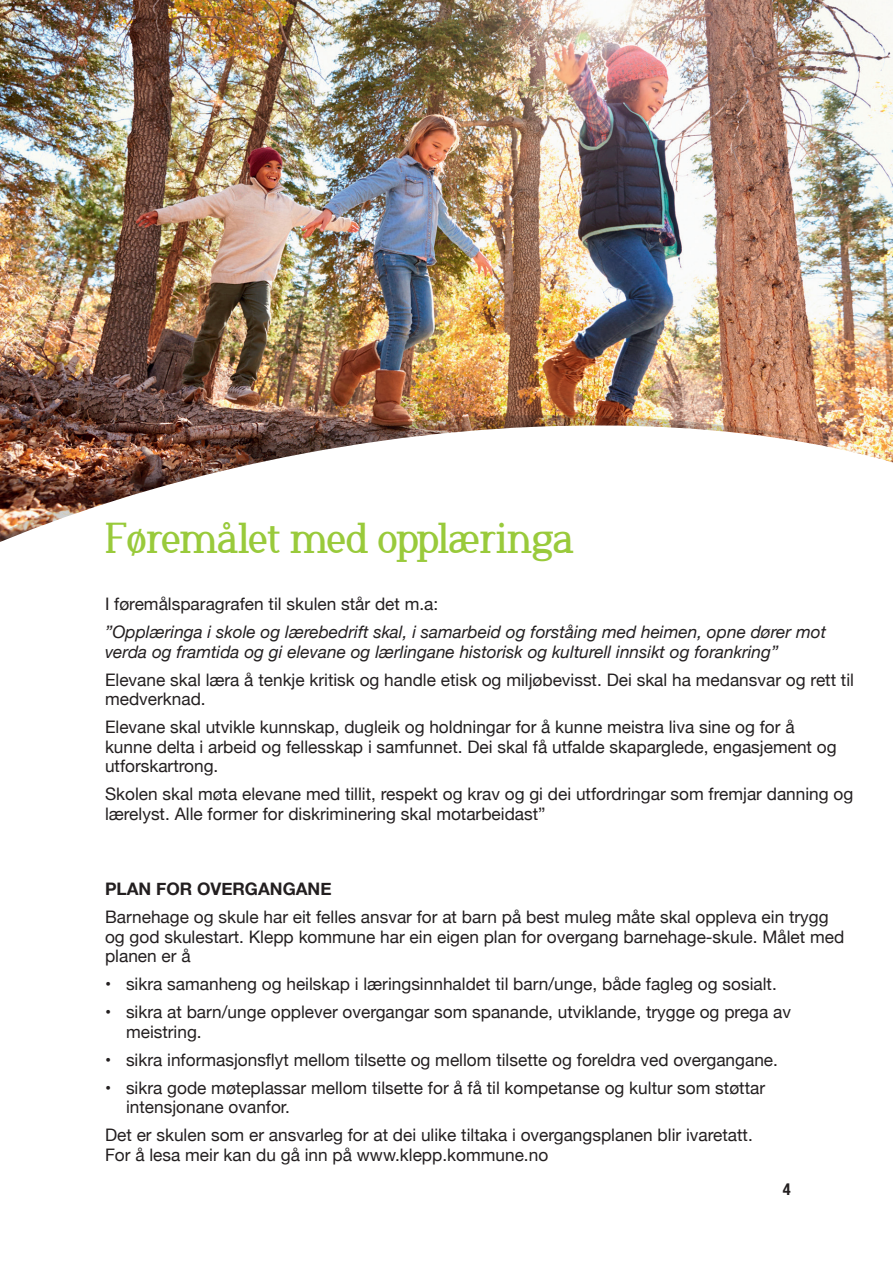
<style>
.page{position:relative;width:893px;height:1263px;background:#fff}
.page>*{position:absolute;margin:0;border:0;box-sizing:border-box;transform-origin:0 0}
.t1{font:44.1px "Tinu Road";color:#99ca3b}
.t2{font:17.25px/19.5px "Helvetica Neue";color:#231f20}
.t3{font:italic 17.25px/19.5px "Helvetica Neue";color:#231f20}
.t4{font:700 17.25px "Helvetica Neue";color:#231f20}
.t5{font:700 condensed 16.5px "Helvetica Neue";color:#231f20}
</style>
<div class="page">
<img style="left:0;top:0;width:893px;height:375px">
<img style="left:0;top:375px;width:893px;height:167px">
<h1 class="t1" style="left:106px;top:512px;width:469px">Føremålet med opplæringa</h1>
<p class="t2" style="left:105px;top:595px;width:335px">I føremålsparagrafen til skulen står det m.a:</p>
<p class="t3" style="left:105px;top:623px;width:723px">”Opplæringa i skole og lærebedrift skal, i samarbeid og forståing med heimen, opne dører mot verda og framtida og gi elevane og lærlingane historisk og kulturell innsikt og forankring”</p>
<p class="t2" style="left:105px;top:671px;width:750px">Elevane skal læra å tenkje kritisk og handle etisk og miljøbevisst. Dei skal ha medansvar og rett til medverknad.</p>
<p class="t2" style="left:105px;top:718px;width:733px">Elevane skal utvikle kunnskap, dugleik og holdningar for å kunne meistra liva sine og for å kunne delta i arbeid og fellesskap i samfunnet. Dei skal få utfalde skaparglede, engasjement og utforskartrong.</p>
<p class="t2" style="left:105px;top:785px;width:750px">Skolen skal møta elevane med tillit, respekt og krav og gi dei utfordringar som fremjar danning og lærelyst. Alle former for diskriminering skal motarbeidast”</p>
<p class="t4" style="left:105px;top:876px;width:228px">PLAN FOR OVERGANGANE</p>
<p class="t2" style="left:105px;top:908px;width:741px">Barnehage og skule har eit felles ansvar for at barn på best muleg måte skal oppleva ein trygg og god skulestart. Klepp kommune har ein eigen plan for overgang barnehage-skule. Målet med planen er å</p>
<p class="t2" style="left:105px;top:975px;width:673px">• sikra samanheng og heilskap i læringsinnhaldet til barn/unge, både fagleg og sosialt.</p>
<p class="t2" style="left:126px;top:1003px;width:667px;text-indent:-21px">• sikra at barn/unge opplever overgangar som spanande, utviklande, trygge og prega av meistring.</p>
<p class="t2" style="left:105px;top:1051px;width:674px">• sikra informasjonsflyt mellom tilsette og mellom tilsette og foreldra ved overgangane.</p>
<p class="t2" style="left:126px;top:1079px;width:641px;text-indent:-21px">• sikra gode møteplassar mellom tilsette for å få til kompetanse og kultur som støttar intensjonane ovanfor.</p>
<p class="t2" style="left:105px;top:1126px;width:649px">Det er skulen som er ansvarleg for at dei ulike tiltaka i overgangsplanen blir ivaretatt.<br>For å lesa meir kan du gå inn på www.klepp.kommune.no</p>
<p class="t5" style="left:783px;top:1175px;width:9px">4</p>
</div>
